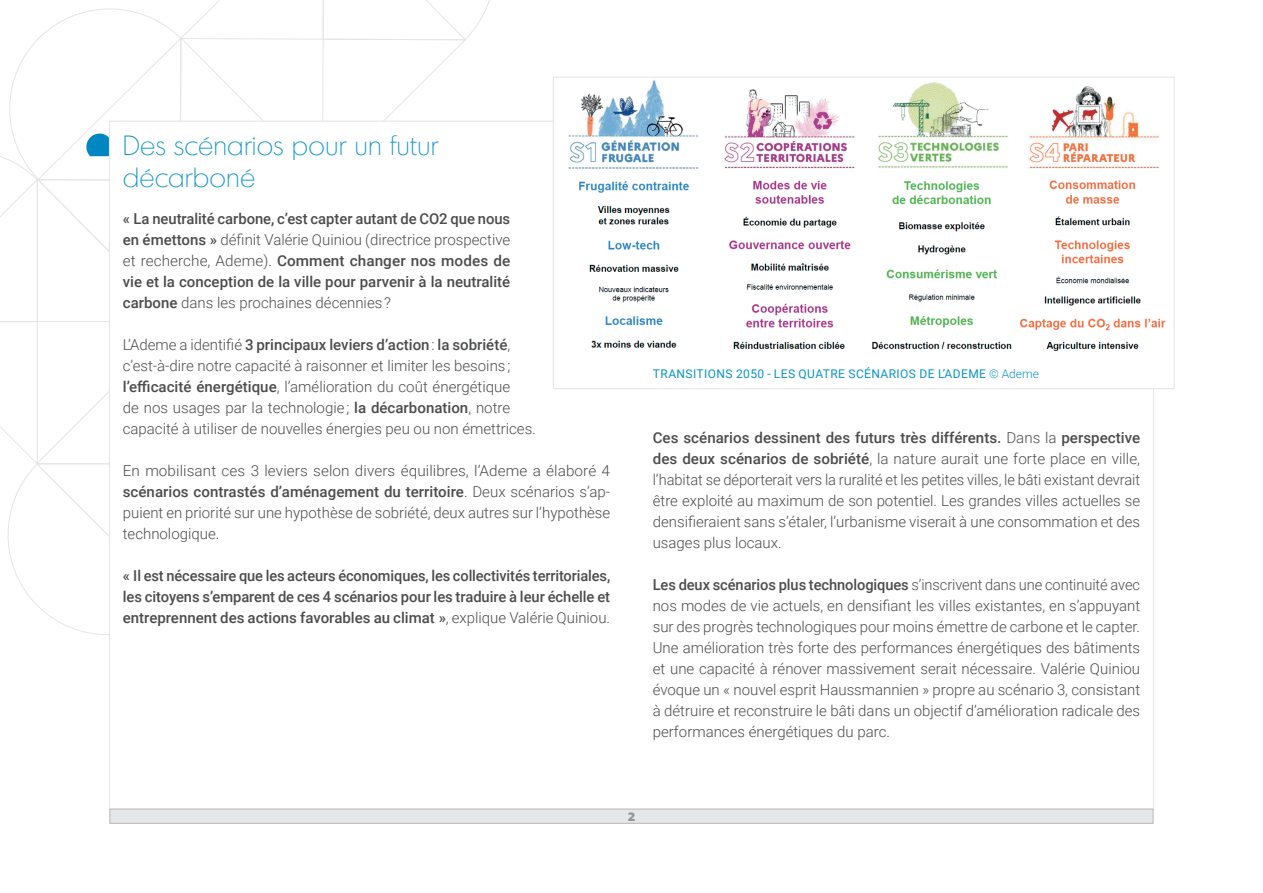
<style>
.page{position:relative;width:1263px;height:893px;background:#fff}
.page>*{position:absolute;margin:0;border:0;box-sizing:border-box;transform-origin:0 0}
.t1{font:200 27px/31.5px "Montreal";letter-spacing:.01em;color:#0a93c8}
.t2{font:300 15px/21px "Roboto";color:#4b4c4d;text-align:justify}
.t3{font:500 15px/21px "Roboto";color:#4b4c4d;text-align:justify}
.t4{font:12px "Roboto";letter-spacing:.035em;color:#0a93c8}
.t5{font:900 12px "Motiva Sans";color:#939598}
.s1{font-weight:300}
.s2{font-weight:500}
</style>
<div class="page">
<div style="left:109px;top:809px;width:1044px;height:15px;background:#e4e8e8;border:1px solid #b8b9bc"></div>
<svg style="left:0;top:0;width:605px;height:788px"></svg>
<div style="left:553px;top:77px;width:621px;height:312px;background:#fff"></div>
<img style="left:568px;top:80px;width:598px;height:271px">
<h1 class="t1" style="left:123px;top:130px;width:317px">Des scénarios pour un futur décarboné</h1>
<p class="t3" style="left:123px;top:208px;width:389px">« La neutralité carbone, c’est capter autant de CO2 que nous en émettons » <span class="s1">définit Valérie Quiniou (directrice prospective et recherche, Ademe).</span> Comment changer nos modes de vie et la conception de la ville pour parvenir à la neutralité carbone <span class="s1">dans les prochaines décennies ?</span></p>
<p class="t2" style="left:123px;top:334px;width:415px;text-align:left">L’Ademe a identifié <span class="s2">3 principaux leviers d’action</span> : <span class="s2">la sobriété</span>, c’est-à-dire notre capacité à raisonner et limiter les besoins ; <span class="s2">l’efficacité énergétique</span>, l’amélioration du coût énergétique<br>de nos usages par la technologie ; <span class="s2">la décarbonation</span>, notre capacité à utiliser de nouvelles énergies peu ou non émettrices.</p>
<p class="t2" style="left:123px;top:460px;width:489px">En mobilisant ces 3 leviers selon divers équilibres, l’Ademe a élaboré 4 <span class="s2">scénarios contrastés d’aménagement du territoire</span>. Deux scénarios s’ap&shy;puient en priorité sur une hypothèse de sobriété, deux autres sur l’hypothèse technologique.</p>
<p class="t3" style="left:123px;top:565px;width:489px">« Il est nécessaire que les acteurs économiques, les collectivités territoriales, les citoyens s’emparent de ces 4 scénarios pour les traduire à leur échelle et entreprennent des actions favorables au climat »<span class="s1">, explique Valérie Quiniou.</span></p>
<p class="t4" style="left:653px;top:365px;width:388px">TRANSITIONS 2050 - LES QUATRE SCÉNARIOS DE L’ADEME <span class="s1">© Ademe</span></p>
<p class="t2" style="left:653px;top:426px;width:489px"><span class="s2">Ces scénarios dessinent des futurs très différents.</span> Dans la <span class="s2">perspective des deux scénarios de sobriété</span>, la nature aurait une forte place en ville, l’habitat se déporterait vers la ruralité et les petites villes, le bâti existant devrait être exploité au maximum de son potentiel. Les grandes villes actuelles se densifieraient sans s’étaler, l’urbanisme viserait à une consommation et des usages plus locaux.</p>
<p class="t2" style="left:653px;top:573px;width:489px"><span class="s2">Les deux scénarios plus technologiques</span> s’inscrivent dans une continuité avec nos modes de vie actuels, en densifiant les villes existantes, en s’appuyant sur des progrès technologiques pour moins émettre de carbone et le capter.<br>Une amélioration très forte des performances énergétiques des bâtiments et une capacité à rénover massivement serait nécessaire. Valérie Quiniou évoque un « nouvel esprit Haussmannien » propre au scénario 3, consistant à détruire et reconstruire le bâti dans un objectif d’amélioration radicale des performances énergétiques du parc.</p>
<p class="t5" style="left:628px;top:808px;width:9px">2</p>
</div>
